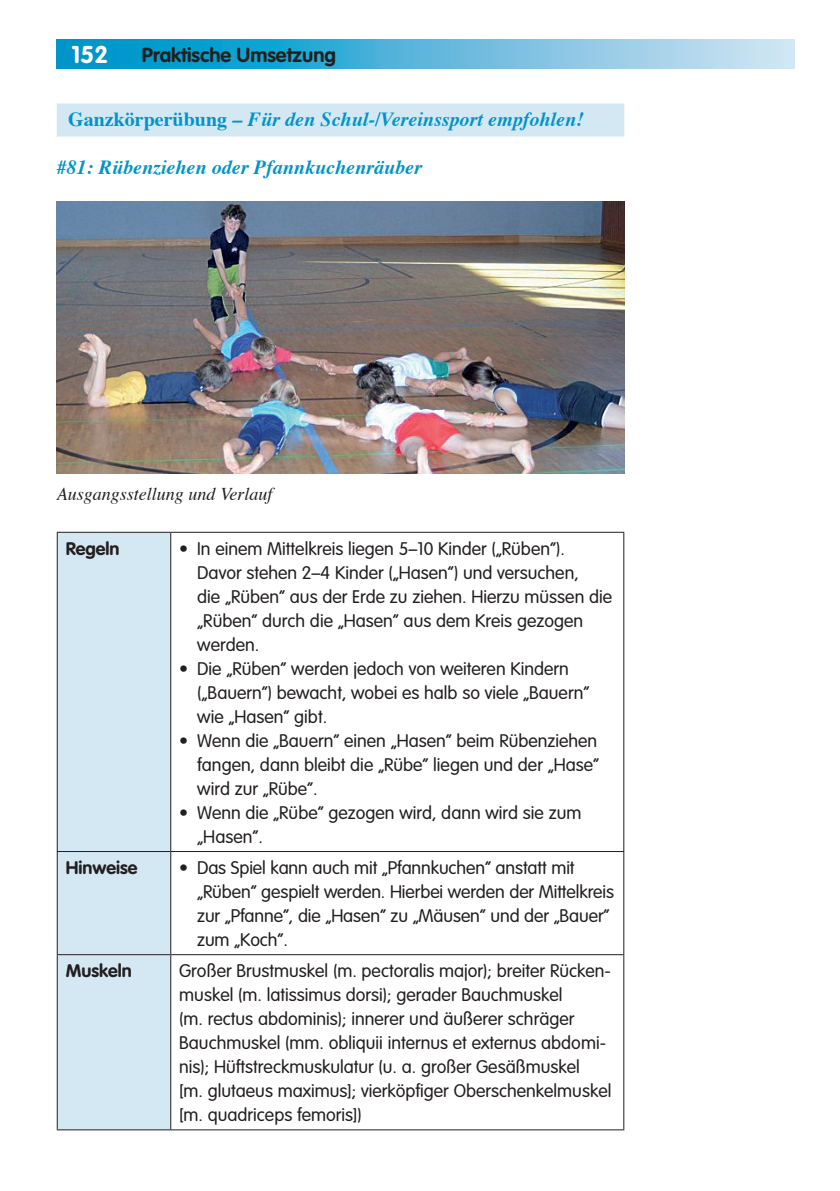
<style>
.page{position:relative;width:840px;height:1191px;background:#fff}
.page>*{position:absolute;margin:0;border:0;box-sizing:border-box;transform-origin:0 0}
.t1{font:700 24px "VAG Rounded";color:#fff}
.t2{font:italic 700 20px "Times";color:#0094c8}
.t3{font:700 20px "VAG Rounded";color:#231f20}
.t4{font:300 18px/24px "VAG Rounded";color:#231f20}
.t5{font:italic 18px "Times";color:#231f20}
.t6{font:700 18px "VAG Rounded";color:#231f20}
.s1{font-style:normal}
</style>
<div class="page">
<svg style="left:57px;top:40px;width:737px;height:28px;background:#59b8dc"></svg>
<div style="left:57px;top:103px;width:567px;height:33px;background:#d4e8f4"></div>
<img style="left:57px;top:201px;width:567px;height:273px">
<div style="left:58px;top:533px;width:112px;height:596px;background:#d4e8f4"></div>
<hr style="left:57px;top:851px;width:114px;height:1px;background:#231f20">
<hr style="left:171px;top:851px;width:453px;height:1px;background:#231f20">
<hr style="left:57px;top:954px;width:114px;height:1px;background:#231f20">
<hr style="left:171px;top:954px;width:453px;height:1px;background:#231f20">
<hr style="left:171px;top:1129px;width:453px;height:1px;background:#231f20">
<hr style="left:171px;top:532px;width:453px;height:1px;background:#231f20">
<hr style="left:623px;top:533px;width:1px;height:318px;background:#231f20">
<hr style="left:623px;top:852px;width:1px;height:102px;background:#231f20">
<hr style="left:623px;top:955px;width:1px;height:174px;background:#231f20">
<hr style="left:57px;top:532px;width:114px;height:1px;background:#231f20">
<hr style="left:57px;top:533px;width:1px;height:318px;background:#231f20">
<hr style="left:170px;top:533px;width:1px;height:318px;background:#231f20">
<hr style="left:57px;top:852px;width:1px;height:102px;background:#231f20">
<hr style="left:170px;top:852px;width:1px;height:102px;background:#231f20">
<hr style="left:57px;top:955px;width:1px;height:174px;background:#231f20">
<hr style="left:170px;top:955px;width:1px;height:174px;background:#231f20">
<hr style="left:57px;top:1129px;width:114px;height:1px;background:#231f20">
<p class="t1" style="left:72px;top:40px;width:38px">152</p>
<p class="t3" style="left:142px;top:43px;width:195px">Praktische Umsetzung</p>
<p class="t2" style="left:68px;top:100px;width:517px"><span class="s1">Ganzkörperübung</span> – Für den Schul-/Vereinssport empfohlen!</p>
<p class="t2" style="left:57px;top:148px;width:366px">#81: Rübenziehen oder Pfannkuchenräuber</p>
<p class="t5" style="left:57px;top:478px;width:217px">Ausgangsstellung und Verlauf</p>
<p class="t6" style="left:66px;top:538px;width:55px">Regeln</p>
<p class="t4" style="left:197px;top:536px;width:416px;text-indent:-18px">• In einem Mittelkreis liegen 5–10 Kinder („Rüben“).<br>Davor stehen 2–4 Kinder („Hasen“) und versuchen,<br>die „Rüben“ aus der Erde zu ziehen. Hierzu müssen die „Rüben“ durch die „Hasen“ aus dem Kreis gezogen werden.</p>
<p class="t4" style="left:197px;top:656px;width:393px;text-indent:-18px">• Die „Rüben“ werden jedoch von weiteren Kindern („Bauern“) bewacht, wobei es halb so viele „Bauern“ wie „Hasen“ gibt.</p>
<p class="t4" style="left:197px;top:728px;width:403px;text-align:justify;text-indent:-18px">• Wenn die „Bauern“ einen „Hasen“ beim Rübenziehen fangen, dann bleibt die „Rübe“ liegen und der „Hase“ wird zur „Rübe“.</p>
<p class="t4" style="left:197px;top:800px;width:385px;text-indent:-18px">• Wenn die „Rübe“ gezogen wird, dann wird sie zum „Hasen“.</p>
<p class="t6" style="left:66px;top:857px;width:73px">Hinweise</p>
<p class="t4" style="left:197px;top:855px;width:418px;text-indent:-18px">• Das Spiel kann auch mit „Pfannkuchen“ anstatt mit „Rüben“ gespielt werden. Hierbei werden der Mittelkreis zur „Pfanne“, die „Hasen“ zu „Mäusen“ und der „Bauer“ zum „Koch“.</p>
<p class="t6" style="left:66px;top:960px;width:68px">Muskeln</p>
<p class="t4" style="left:179px;top:959px;width:433px">Großer Brustmuskel (m. pectoralis major); breiter Rücken&shy;muskel (m. latissimus dorsi); gerader Bauchmuskel<br>(m. rectus abdominis); innerer und äußerer schräger Bauchmuskel (mm. obliquii internus et externus abdomi&shy;nis); Hüftstreckmuskulatur (u. a. großer Gesäßmuskel<br>[m. glutaeus maximus]; vierköpfiger Oberschenkelmuskel [m. quadriceps femoris])</p>
</div>
